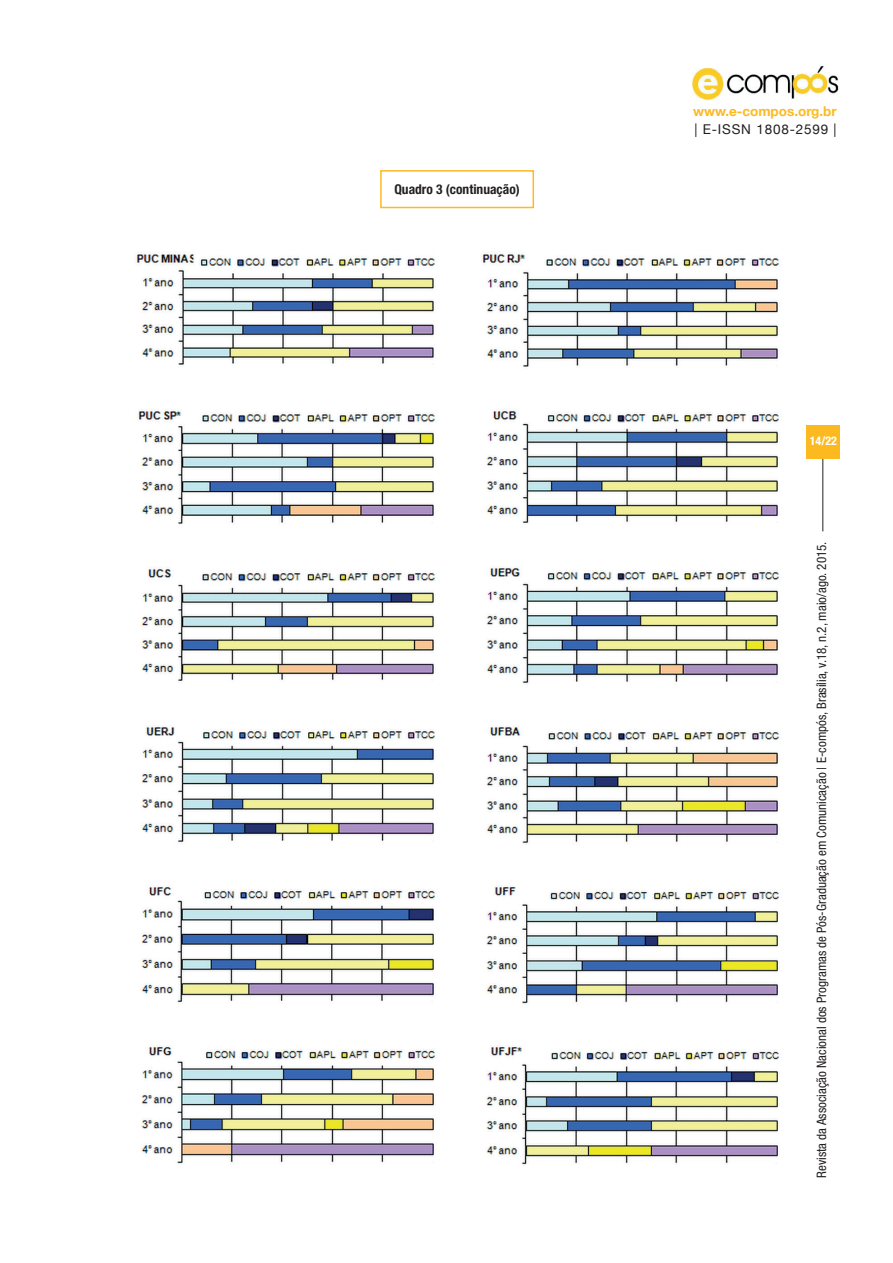
<style>
.page{position:relative;width:893px;height:1263px;background:#fff}
.page>*{position:absolute;margin:0;border:0;box-sizing:border-box;transform-origin:0 0}
.t1{font:700 condensed 13.5px "Helvetica Neue LT Pro";color:#231f20}
.t2{font:700 13.5px "Helvetica Neue";color:#fdba20}
.t3{font:13.5px "Helvetica Neue";letter-spacing:.06em;color:#231f20}
.t4{font:condensed 13.05px "Helvetica Neue LT Std";color:#231f20}
.t5{font:700 condensed 12px "Helvetica Neue";color:#fff}
</style>
<div class="page">
<hr style="left:822px;top:455px;width:1px;height:76px;background:#231f20">
<div style="left:806px;top:425px;width:34px;height:33px;background:#fdba20"></div>
<img style="left:692px;top:66px;width:147px;height:34px">
<img style="left:136px;top:254px;width:299px;height:111px">
<img style="left:482px;top:252px;width:297px;height:115px">
<img style="left:138px;top:409px;width:297px;height:115px">
<img style="left:486px;top:409px;width:293px;height:114px">
<img style="left:141px;top:567px;width:294px;height:114px">
<img style="left:486px;top:568px;width:293px;height:117px">
<img style="left:141px;top:727px;width:294px;height:117px">
<img style="left:486px;top:727px;width:293px;height:116px">
<img style="left:141px;top:887px;width:294px;height:116px">
<img style="left:486px;top:887px;width:293px;height:117px">
<img style="left:141px;top:1047px;width:294px;height:117px">
<img style="left:486px;top:1047px;width:293px;height:118px">
<div style="left:380px;top:170px;width:154px;height:38px;border:2px solid #fdba20"></div>
<p class="t1" style="left:394px;top:181px;width:127px">Quadro 3 (continuação)</p>
<p class="t2" style="left:693px;top:99px;width:145px">www.e-compos.org.br</p>
<p class="t3" style="left:694px;top:118px;width:144px">| E-ISSN 1808-2599 |</p>
<p class="t5" style="left:810px;top:431px;width:29px">14/22</p>
<p class="t4" style="left:814px;top:1178px;width:638px;rotate:-90deg">Revista da Associação Nacional dos Programas de Pós-Graduação em Comunicação | E-compós, Brasília, v.18, n.2, maio/ago. 2015.</p>
</div>
